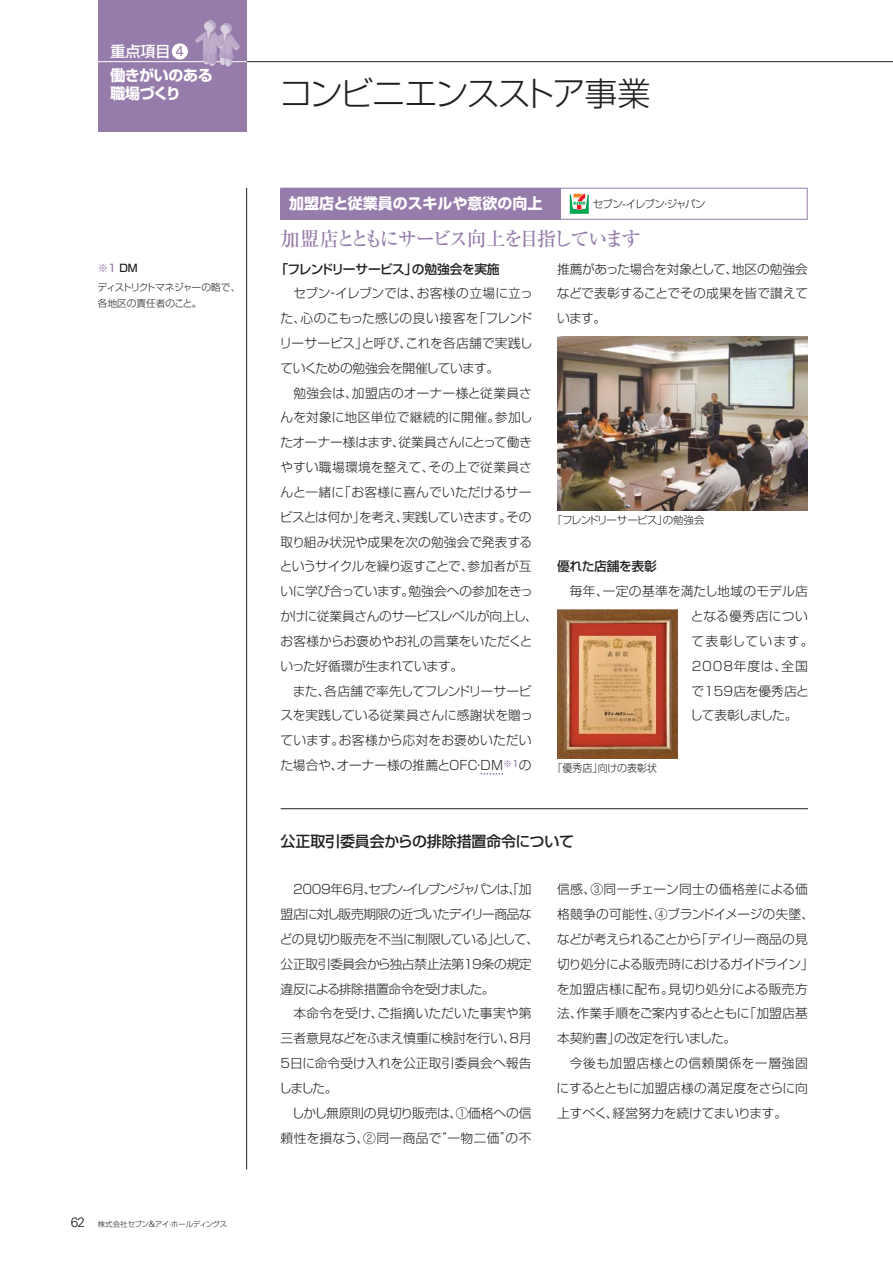
<style>
.page{position:relative;width:893px;height:1263px;background:#fff}
.page>*{position:absolute;margin:0;border:0;box-sizing:border-box;transform-origin:0 0}
.t1{font:33px "Shin Go Pro Light 90 pv RKSJ H";letter-spacing:-.055em;color:#231f20}
.t2{font:19.5px "Ryumin Pro Medium 90 pv RKSJ H";letter-spacing:-.125em;color:#967caa}
.t3{font:15px "Shin Go Pro Medium 90 pv RKSJ H";letter-spacing:-.01em;color:#231f20}
.t4{font:15px "Shin Go Pro Bold 90 pv RKSJ H";letter-spacing:-.005em;color:#fff}
.t5{font:15px/18px "Shin Go Pro Bold 90 pv RKSJ H";letter-spacing:-.025em;color:#fff}
.t6{font:15px "Shin Go Pro Medium 90 pv RKSJ H";color:#fff}
.t7{font:12.75px/24.9px "Shin Go Pro Light 90 pv RKSJ H";letter-spacing:-.01em;color:#231f20;text-align:justify}
.t8{font:12.75px/24.9px "Shin Go Pro Light 90 pv RKSJ H";letter-spacing:-.04em;color:#231f20}
.t9{font:12.75px/24.9px "Shin Go Pro Light 90 pv RKSJ H";letter-spacing:.015em;color:#231f20}
.t10{font:12.75px "Shin Go Pro Medium 90 pv RKSJ H";letter-spacing:-.04em;color:#231f20}
.t11{font:10.5px "Shin Go Pro Light 90 pv RKSJ H";letter-spacing:-.06em;color:#231f20}
.t12{font:10.5px "Shin Go Pro Light 90 pv RKSJ H";letter-spacing:-.085em;color:#231f20}
.t13{font:10.5px "Shin Go Pro Light 90 pv RKSJ H";color:#231f20;scale:.95 1}
.t14{font:10.5px "Shin Go Pro Medium 90 pv RKSJ H";color:#967caa}
.t15{font:9.75px/16.5px "Shin Go Pro Light 90 pv RKSJ H";letter-spacing:-.04em;color:#231f20}
.t16{font:7.5px "Shin Go Pro Light 90 pv RKSJ H";letter-spacing:-.04em;color:#231f20}
.s1{font-family:"Univers LT Std";font-size:13.95px;color:#967caa}
.s2{color:#231f20}
.s3{font-family:"Univers LT Std";font-weight:300;font-size:13.5px}
.s4{font-family:"Univers LT Std";font-weight:300;font-size:8.7px}
</style>
<div class="page">
<hr style="left:281px;top:808px;width:527px;height:1px;background:#231f20">
<svg style="left:481px;top:773px;width:22px;height:1px"></svg>
<div style="left:281px;top:188px;width:280px;height:31px;background:#967caa"></div>
<div style="left:281px;top:188px;width:526px;height:32px;border:1px solid #967caa"></div>
<svg style="left:570px;top:194px;width:19px;height:20px"></svg>
<img style="left:557px;top:337px;width:251px;height:173px">
<img style="left:557px;top:610px;width:120px;height:149px">
<hr style="left:247px;top:61px;width:646px;height:1px;background:#231f20">
<div style="left:98px;top:0;width:149px;height:132px;background:#967caa"></div>
<hr style="left:85px;top:61px;width:162px;height:1px;background:#fff">
<div style="left:172px;top:43px;width:16px;height:17px;background:#fff;border-radius:50%"></div>
<svg style="left:195px;top:20px;width:45px;height:47px"></svg>
<hr style="left:246px;top:188px;width:1px;height:981px;background:#231f20">
<p class="t6" style="left:111px;top:45px;width:75px">重点項目 <span class="s1">4</span></p>
<p class="t5" style="left:111px;top:69px;width:104px">働きがいのある職場づくり</p>
<h1 class="t1" style="left:279px;top:81px;width:373px">コンビニエンスストア事業</h1>
<p class="t14" style="left:98px;top:264px;width:42px">※1 <span class="s2">ＤＭ</span></p>
<p class="t15" style="left:98px;top:280px;width:144px">ディストリクトマネジャーの略で、各地区の責任者のこと。</p>
<p class="t16" style="left:71px;top:1221px;width:158px"><span class="s3">62</span> 株式会社セブン<span class="s4">&amp;</span>アイ・ホールディングス</p>
<p class="t4" style="left:289px;top:198px;width:255px">加盟店と従業員のスキルや意欲の向上</p>
<p class="t12" style="left:593px;top:200px;width:114px">セブン-イレブン・ジャパン</p>
<h2 class="t2" style="left:281px;top:231px;width:362px">加盟店とともにサービス向上を目指しています</h2>
<p class="t10" style="left:275px;top:264px;width:226px">「フレンドリーサービス」の勉強会を実施</p>
<p class="t7" style="left:279px;top:283px;width:255px;text-indent:14px">セブン‐イレブンでは、お客様の立場に立った、心のこもった感じの良い接客を「フレンドリーサービス」と呼び、これを各店舗で実践していくための勉強会を開催しています。</p>
<p class="t7" style="left:280px;top:382px;width:260px;text-align:left;text-indent:14px">勉強会は、加盟店のオーナー様と従業員さんを対象に地区単位で継続的に開催。参加したオーナー様はまず、従業員さんにとって働きやすい職場環境を整えて、その上で従業員さんと一緒に「お客様に喜んでいただけるサービスとは何か」を考え、実践していきます。その取り組み状況や成果を次の勉強会で発表するというサイクルを繰り返すことで、参加者が互いに学び合っています。勉強会への参加をきっかけに従業員さんのサービスレベルが向上し、お客様からお褒めやお礼の言葉をいただくといった好循環が生まれています。</p>
<p class="t7" style="left:280px;top:680px;width:254px;text-indent:13px">また、各店舗で率先してフレンドリーサービスを実践している従業員さんに感謝状を贈っています。お客様から応対をお褒めいただいた場合や、オーナー様の推薦とOFC・DM<sup>※1</sup>の</p>
<p class="t7" style="left:557px;top:258px;width:253px">推薦があった場合を対象として、地区の勉強会などで表彰することでその成果を皆で讃えています。</p>
<p class="t11" style="left:552px;top:516px;width:154px">「フレンドリーサービス」の勉強会</p>
<p class="t10" style="left:557px;top:562px;width:101px">優れた店舗を表彰</p>
<p class="t9" style="left:690px;top:581px;width:125px;text-indent:-120px">毎年、一定の基準を満たし地域のモデル店となる優秀店について表彰しています。<br>2008年度は、全国で159店を優秀店として表彰しました。</p>
<p class="t13" style="left:552px;top:764px;width:112px">「優秀店」向けの表彰状</p>
<p class="t3" style="left:281px;top:835px;width:295px">公正取引委員会からの排除措置命令について</p>
<p class="t8" style="left:280px;top:879px;width:261px;text-indent:14px">2009年6月、セブン-イレブン・ジャパンは、「加盟店に対し販売期限の近づいたデイリー商品などの見切り販売を不当に制限している」として、公正取引委員会から独占禁止法第19条の規定違反による排除措置命令を受けました。</p>
<p class="t7" style="left:279px;top:1003px;width:254px;text-indent:14px">本命令を受け、ご指摘いただいた事実や第三者意見などをふまえ慎重に検討を行い、8月5日に命令受け入れを公正取引委員会へ報告しました。</p>
<p class="t7" style="left:281px;top:1102px;width:252px;text-align:right">しかし無原則の見切り販売は、①価格への信頼性を損なう、②同一商品で“一物二価”の不</p>
<p class="t7" style="left:557px;top:879px;width:259px;text-align:left">信感、③同一チェーン同士の価格差による価格競争の可能性、④ブランドイメージの失墜、などが考えられることから「デイリー商品の見切り処分による販売時におけるガイドライン」を加盟店様に配布。見切り処分による販売方法、作業手順をご案内するとともに「加盟店基本契約書」の改定を行いました。</p>
<p class="t7" style="left:557px;top:1052px;width:253px;text-indent:13px">今後も加盟店様との信頼関係を一層強固にするとともに加盟店様の満足度をさらに向上すべく、経営努力を続けてまいります。</p>
</div>
